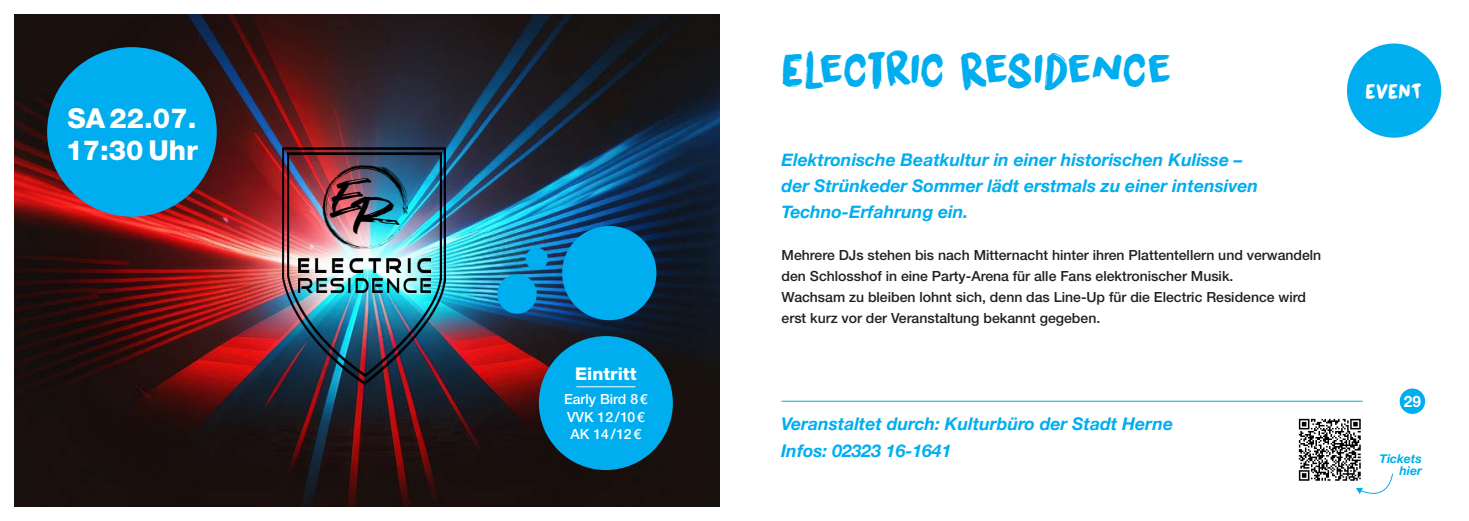
<style>
.page{position:relative;width:1469px;height:521px;background:#fff}
.page>*{position:absolute;margin:0;border:0;box-sizing:border-box;transform-origin:0 0}
.t1{font:49.52px "Foxbot";color:#000}
.t2{font:45.5px "DK Liquid Embrace";letter-spacing:-.01em;color:#00aeef}
.t3{font:800 27.47px "Helvetica Neue LT Pro";color:#fff}
.t4{font:20.65px "DK Liquid Embrace";letter-spacing:.02em;color:#fff}
.t5{font:italic 700 17.5px/26.2px "Helvetica Neue";color:#00aeef}
.t6{font:800 17.5px "Helvetica Neue LT Pro";color:#fff}
.t7{font:700 15.75px "Helvetica Neue LT Pro";color:#fff}
.t8{font:500 14px/21px "Helvetica Neue LT Pro";color:#231f20}
.t9{font:500 14px "Helvetica Neue LT Pro";color:#fff}
.t10{font:italic 700 12.25px "Helvetica Neue";color:#00aeef}
</style>
<div class="page">
<img style="left:15px;top:15px;width:704px;height:491px">
<svg style="left:446px;top:148px;width:6px;height:237px"></svg>
<img style="left:283px;top:148px;width:163px;height:237px">
<img style="left:287px;top:153px;width:154px;height:223px">
<img style="left:298px;top:259px;width:132px;height:14px">
<img style="left:298px;top:279px;width:132px;height:13px">
<img style="left:322px;top:164px;width:85px;height:84px">
<div style="left:562px;top:226px;width:94px;height:94px;background:#00aeef;border-radius:50%"></div>
<div style="left:497px;top:274px;width:40px;height:40px;background:#00aeef;border-radius:50%"></div>
<div style="left:526px;top:248px;width:22px;height:22px;background:#00aeef;border-radius:50%"></div>
<div style="left:47px;top:47px;width:170px;height:170px;background:#00aeef;border-radius:50%"></div>
<div style="left:539px;top:336px;width:134px;height:134px;background:#00aeef;border-radius:50%"></div>
<hr style="left:576px;top:386px;width:59px;height:1px;background:#fff">
<hr style="left:781px;top:401px;width:581px;height:1px;background:#00aeef">
<div style="left:1399px;top:388px;width:26px;height:26px;background:#00aeef;border-radius:50%"></div>
<div style="left:1346px;top:44px;width:95px;height:94px;background:#00aeef;border-radius:50%"></div>
<img style="left:1298px;top:418px;width:63px;height:63px">
<svg style="left:1355px;top:473px;width:38px;height:21px"></svg>
<p class="t3" style="left:67px;top:101px;width:130px">SA 22.07.</p>
<p class="t3" style="left:66px;top:134px;width:133px">17:30 Uhr</p>
<h1 class="t1" style="left:331px;top:174px;width:68px">ER</h1>
<p class="t6" style="left:575px;top:363px;width:63px">Eintritt</p>
<p class="t9" style="left:564px;top:391px;width:85px">Early Bird 8€</p>
<p class="t9" style="left:567px;top:408px;width:79px">VVK 12/10€</p>
<p class="t9" style="left:570px;top:426px;width:72px">AK 14/12€</p>
<p class="t2" style="left:781px;top:36px;width:391px">ELECTRIC RESIDENCE</p>
<p class="t5" style="left:781px;top:147px;width:478px">Elektronische Beatkultur in einer historischen Kulisse – der Strünkeder Sommer lädt erstmals zu einer intensiven<br>Techno-Erfahrung ein.</p>
<p class="t8" style="left:781px;top:245px;width:541px">Mehrere DJs stehen bis nach Mitternacht hinter ihren Plattentellern und verwandeln den Schlosshof in eine Party-Arena für alle Fans elektronischer Musik.<br>Wachsam zu bleiben lohnt sich, denn das Line-Up für die Electric Residence wird erst kurz vor der Veranstaltung bekannt gegeben.</p>
<p class="t5" style="left:781px;top:411px;width:393px">Veranstaltet durch: Kulturbüro der Stadt Herne</p>
<p class="t5" style="left:781px;top:438px;width:172px">Infos: 02323 16-1641</p>
<p class="t4" style="left:1365px;top:76px;width:58px">EVENT</p>
<p class="t7" style="left:1403px;top:391px;width:19px">29</p>
<p class="t10" style="left:1379px;top:449px;width:44px">Tickets</p>
<p class="t10" style="left:1399px;top:461px;width:24px">hier</p>
</div>
